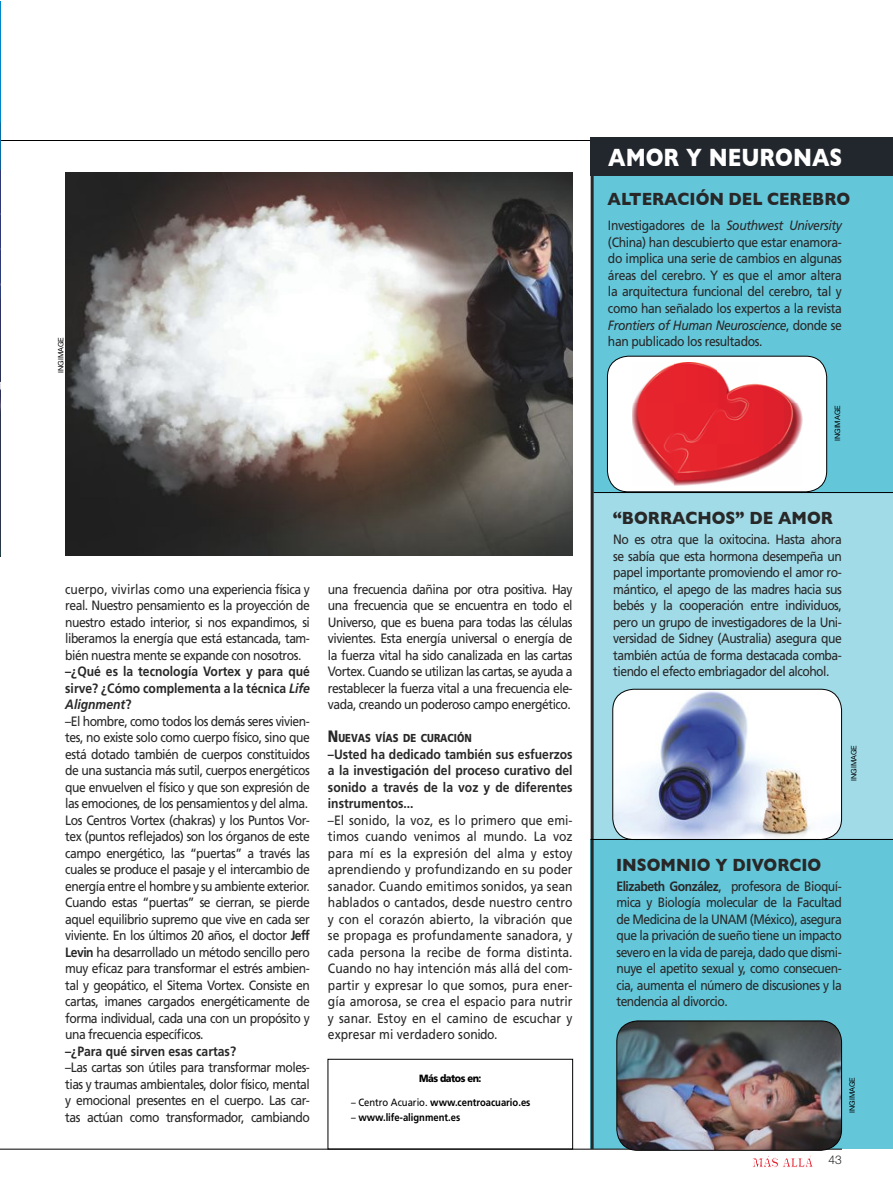
<style>
.page{position:relative;width:893px;height:1191px;background:#fff}
.page>*{position:absolute;margin:0;border:0;box-sizing:border-box;transform-origin:0 0}
.t1{font:700 25.5px "Gill Sans";color:#fff;scale:.82 1}
.t2{font:700 18px "Gill Sans";color:#292829;scale:.9 1}
.t3{font:13.5px/16.5px "Frutiger";letter-spacing:-.04em;color:#292829;text-align:justify;scale:.9 1}
.t4{font:700 13.5px/16.5px "Frutiger";color:#292829;text-align:justify;scale:.9 1}
.t5{font:300 12px "Helvetica Neue";color:#292829}
.t6{font:900 11.55px "Frutiger";color:#292829;scale:.82 1}
.t7{font:700 10.5px "Frutiger";color:#000;scale:.9 1}
.t8{font:900 10.5px "Frutiger";letter-spacing:-.05em;color:#000;scale:.9 1}
.t9{font:7.35px "Helvetica Neue";color:#000}
.s1{font-weight:700}
.s2{font-weight:700;font-style:italic}
.s3{font-size:16.5px}
.s4{font-weight:400}
.s5{font-style:italic}
</style>
<div class="page">
<div style="left:591px;top:840px;width:301px;height:309px;background:#63c6d9"></div>
<div style="left:594px;top:176px;width:298px;height:316px;background:#63c6d9"></div>
<div style="left:594px;top:493px;width:298px;height:347px;background:#a0dbe7"></div>
<hr style="left:0;top:140px;width:592px;height:1px;background:#000">
<img style="left:0;top:1px;width:1px;height:554px">
<hr style="left:0;top:1148px;width:842px;height:1px;background:#000">
<svg style="left:753px;top:1155px;width:60px;height:12px"></svg>
<hr style="left:591px;top:140px;width:3px;height:1009px;background:#292829">
<div style="left:591px;top:138px;width:301px;height:38px;background:#22272d"></div>
<img style="left:613px;top:689px;width:228px;height:150px;border-radius:21px">
<div style="left:612px;top:689px;width:230px;height:151px;border:1px solid #000;border-radius:21px"></div>
<div style="left:607px;top:356px;width:220px;height:136px;background:#fff;border-radius:21px"></div>
<img style="left:632px;top:362px;width:170px;height:124px">
<div style="left:607px;top:356px;width:220px;height:136px;border:1px solid #000;border-radius:21px"></div>
<img style="left:617px;top:1021px;width:224px;height:129px;border-radius:21px">
<div style="left:616px;top:1020px;width:226px;height:130px;border:1px solid #000;border-radius:21px"></div>
<hr style="left:594px;top:492px;width:298px;height:1px;background:#000">
<hr style="left:591px;top:839px;width:301px;height:1px;background:#000">
<img style="left:65px;top:172px;width:508px;height:383px">
<div style="left:328px;top:1058px;width:245px;height:91px;border:1px solid #000"></div>
<p class="t9" style="left:56px;top:373px;width:37px;rotate:-90deg">INGIMAGE</p>
<p class="t3" style="left:65px;top:580px;width:273px">cuerpo, vivirlas como una experiencia física y real. Nuestro pensamiento es la proyección de nuestro estado interior, si nos expandimos, si liberamos la energía que está estancada, tam&shy;bién nuestra mente se expande con nosotros.</p>
<p class="t3" style="left:65px;top:663px;width:273px;text-align:left"><span class="s1">–¿Qué es la tecnología Vortex y para qué sirve? ¿Cómo complementa a la técnica</span> <span class="s2">Life Alignment</span><span class="s1">?<br></span>–El hombre, como todos los demás seres vivien&shy;tes, no existe solo como cuerpo físico, sino que está dotado también de cuerpos constituidos de una sustancia más sutil, cuerpos energéticos que envuelven el físico y que son expresión de las emociones, de los pensamientos y del alma.<br>Los Centros Vortex (chakras) y los Puntos Vor&shy;tex (puntos reflejados) son los órganos de este campo energético, las “puertas” a través las cuales se produce el pasaje y el intercambio de energía entre el hombre y su ambiente exterior.<br>Cuando estas “puertas” se cierran, se pierde aquel equilibrio supremo que vive en cada ser viviente. En los últimos 20 años, el doctor <span class="s1">Jeff Levin</span> ha desarrollado un método sencillo pero muy eficaz para transformar el estrés ambien&shy;tal y geopático, el Sitema Vortex. Consiste en cartas, imanes cargados energéticamente de forma individual, cada una con un propósito y una frecuencia específicos.</p>
<p class="t4" style="left:65px;top:1042px;width:191px">–¿Para qué sirven esas cartas?</p>
<p class="t3" style="left:65px;top:1059px;width:273px">–Las cartas son útiles para transformar moles&shy;tias y traumas ambientales, dolor físico, mental y emocional presentes en el cuerpo. Las car&shy;tas actúan como transformador, cambiando</p>
<p class="t3" style="left:328px;top:580px;width:273px">una frecuencia dañina por otra positiva. Hay una frecuencia que se encuentra en todo el Universo, que es buena para todas las células vivientes. Esta energía universal o energía de la fuerza vital ha sido canalizada en las cartas Vortex. Cuando se utilizan las cartas, se ayuda a restablecer la fuerza vital a una frecuencia ele&shy;vada, creando un poderoso campo energético.</p>
<p class="t6" style="left:328px;top:731px;width:177px"><span class="s3">N</span>UEVAS VÍAS DE CURACIÓN</p>
<p class="t4" style="left:328px;top:745px;width:273px">–Usted ha dedicado también sus esfuerzos a la investigación del proceso curativo del sonido a través de la voz y de diferentes instrumentos...</p>
<p class="t3" style="left:328px;top:811px;width:273px">–El sonido, la voz, es lo primero que emi&shy;timos cuando venimos al mundo. La voz para mí es la expresión del alma y estoy aprendiendo y profundizando en su poder sanador. Cuando emitimos sonidos, ya sean hablados o cantados, desde nuestro centro y con el corazón abierto, la vibración que se propaga es profundamente sanadora, y cada persona la recibe de forma distinta.<br>Cuando no hay intención más allá del com&shy;partir y expresar lo que somos, pura ener&shy;gía amorosa, se crea el espacio para nutrir y sanar. Estoy en el camino de escuchar y expresar mi verdadero sonido.</p>
<p class="t8" style="left:419px;top:1071px;width:71px">Más datos en:</p>
<p class="t7" style="left:351px;top:1096px;width:201px"><span class="s4">– Centro Acuario.</span> www.centroacuario.es</p>
<p class="t7" style="left:351px;top:1111px;width:123px"><span class="s4">–</span> www.life-alignment.es</p>
<h1 class="t1" style="left:608px;top:142px;width:287px">AMOR Y NEURONAS</h1>
<h2 class="t2" style="left:608px;top:189px;width:271px">ALTERACIÓN DEL CEREBRO</h2>
<p class="t3" style="left:608px;top:217px;width:261px">Investigadores de la <span class="s5">Southwest University </span>(China) han descubierto que estar enamora&shy;do implica una serie de cambios en algunas áreas del cerebro. Y es que el amor altera la arquitectura funcional del cerebro, tal y como han señalado los expertos a la revista <span class="s5">Frontiers of Human Neuroscience</span>, donde se han publicado los resultados.</p>
<p class="t9" style="left:833px;top:441px;width:37px;rotate:-90deg">INGIMAGE</p>
<h2 class="t2" style="left:613px;top:507px;width:246px">“BORRACHOS” DE AMOR</h2>
<p class="t3" style="left:613px;top:531px;width:255px">No es otra que la oxitocina. Hasta ahora se sabía que esta hormona desempeña un papel importante promoviendo el amor ro&shy;mántico, el apego de las madres hacia sus bebés y la cooperación entre individuos, pero un grupo de investigadores de la Uni&shy;versidad de Sidney (Australia) asegura que también actúa de forma destacada comba&shy;tiendo el efecto embriagador del alcohol.</p>
<p class="t9" style="left:850px;top:781px;width:37px;rotate:-90deg">INGIMAGE</p>
<h2 class="t2" style="left:616px;top:854px;width:230px">INSOMNIO Y DIVORCIO</h2>
<p class="t3" style="left:616px;top:877px;width:252px"><span class="s1">Elizabeth González</span>, profesora de Bioquí&shy;mica y Biología molecular de la Facultad de Medicina de la UNAM (México), asegura que la privación de sueño tiene un impacto severo en la vida de pareja, dado que dismi&shy;nuye el apetito sexual y, como consecuen&shy;cia, aumenta el número de discusiones y la tendencia al divorcio.</p>
<p class="t9" style="left:848px;top:1113px;width:37px;rotate:-90deg">INGIMAGE</p>
<p class="t5" style="left:828px;top:1152px;width:15px">43</p>
</div>
